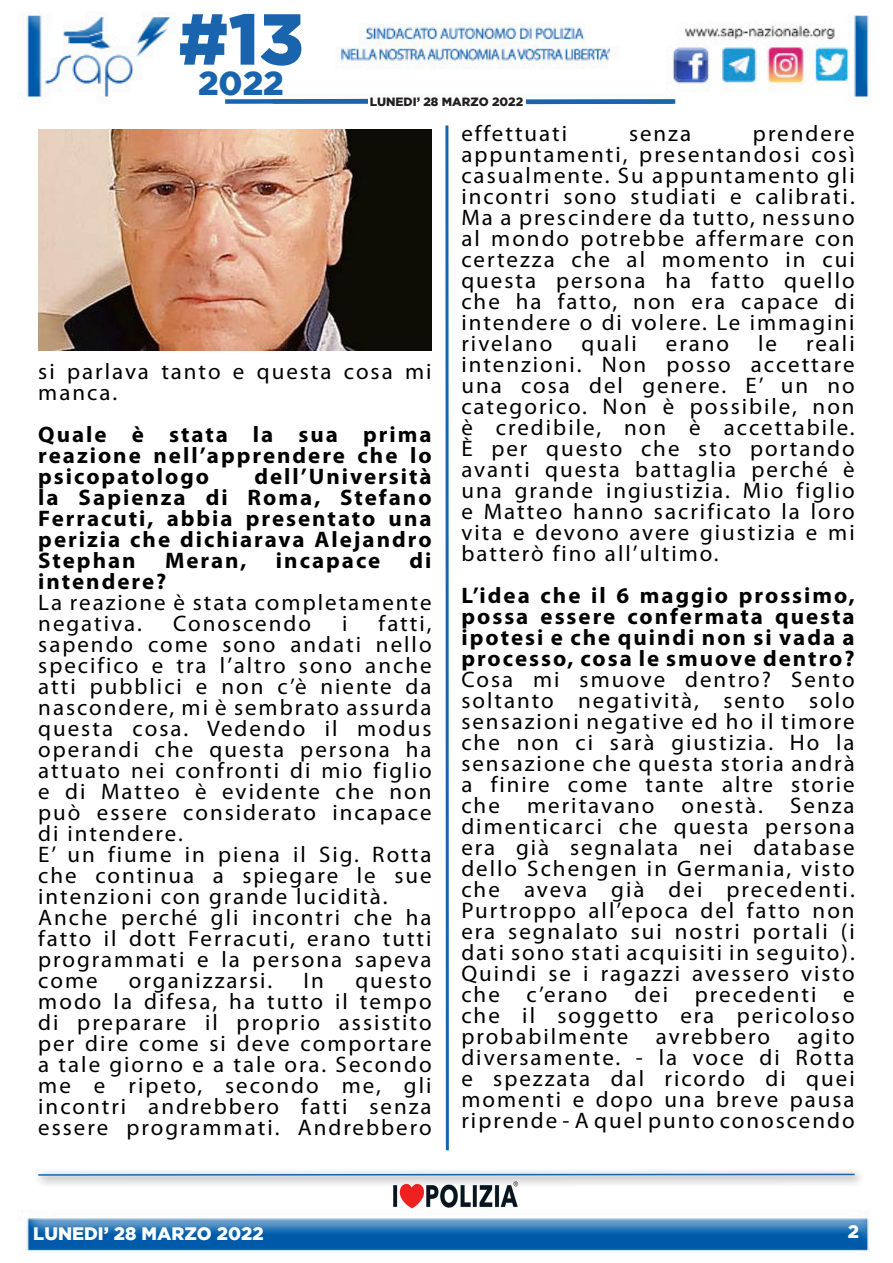
<style>
.page{position:relative;width:893px;height:1263px;background:#fff}
.page>*{position:absolute;margin:0;border:0;box-sizing:border-box;transform-origin:0 0}
.t1{font:900 72px "Gotham";color:#1964ac}
.t2{font:900 33px "Gotham";color:#1964ac}
.t3{font:22.5px/21px "Myriad Pro";letter-spacing:.085em;color:#000001;text-align:justify}
.t4{font:700 22.5px/21px "Myriad Pro";letter-spacing:.085em;color:#000001;text-align:justify}
.t5{font:900 18px "Gotham";color:#fff}
.t6{font:900 12px "Gotham";color:#231f20}
</style>
<div class="page">
<img style="left:26px;top:12px;width:844px;height:1241px">
<img style="left:393px;top:1187px;width:126px;height:22px">
<svg style="left:34px;top:1168px;width:831px;height:19px"></svg>
<svg style="left:37px;top:1173px;width:819px;height:3px;background:#7ea4c8"></svg>
<svg style="left:445px;top:125px;width:4px;height:1025px;background:#528ac0"></svg>
<div style="left:368px;top:97px;width:157px;height:9px;background:#fff"></div>
<div style="left:526px;top:99px;width:149px;height:5px;background:#1964ac"></div>
<div style="left:225px;top:99px;width:143px;height:5px;background:#1964ac"></div>
<img style="left:38px;top:130px;width:394px;height:221px">
<p class="t1" style="left:178px;top:-2px;width:127px">#13</p>
<p class="t2" style="left:198px;top:64px;width:87px">2022</p>
<p class="t6" style="left:370px;top:95px;width:155px">LUNEDI’ 28 MARZO 2022</p>
<p class="t3" style="left:38px;top:361px;width:395px">si parlava tanto e questa cosa mi manca.</p>
<p class="t4" style="left:38px;top:423px;width:395px">Quale è stata la sua prima reazione nell’apprendere che lo psicopatologo</p>
<p class="t4" style="left:38px;top:465px;width:395px;text-indent:216px">dell’Università la Sapienza di Roma, Stefano Ferracuti, abbia presentato una perizia che dichiarava Alejandro Stephan</p>
<p class="t4" style="left:165px;top:549px;width:83px">Meran,</p>
<p class="t4" style="left:276px;top:549px;width:106px">incapace</p>
<p class="t4" style="left:410px;top:549px;width:23px">di</p>
<p class="t4" style="left:38px;top:570px;width:130px">intendere?</p>
<p class="t3" style="left:38px;top:592px;width:395px">La reazione è stata completamente negativa.</p>
<p class="t3" style="left:38px;top:613px;width:395px;text-indent:340px">fatti, sapendo come sono andati nello specifico e tra l’altro sono anche atti pubblici e non c’è niente da nascondere, mi è sembrato assurda questa cosa. Vedendo il modus operandi che questa persona ha attuato nei confronti di mio figlio e di Matteo è evidente che non può essere considerato incapace di intendere.</p>
<p class="t3" style="left:38px;top:844px;width:395px">E’ un fiume in piena il Sig. Rotta che continua a spiegare le sue intenzioni con grande lucidità.</p>
<p class="t3" style="left:38px;top:907px;width:395px">Anche perché gli incontri che ha fatto il dott Ferracuti, erano tutti programmati e la persona sapeva come</p>
<p class="t3" style="left:173px;top:613px;width:139px">Conoscendo</p>
<p class="t3" style="left:342px;top:613px;width:7px">i</p>
<p class="t3" style="left:129px;top:970px;width:145px">organizzarsi.</p>
<p class="t3" style="left:304px;top:970px;width:22px">In</p>
<p class="t3" style="left:38px;top:970px;width:395px;text-indent:317px">questo modo la difesa, ha tutto il tempo di preparare il proprio assistito per dire come si deve comportare a tale giorno e a tale ora. Secondo me e ripeto, secondo me, gli incontri andrebbero fatti senza essere programmati. Andrebbero</p>
<p class="t3" style="left:461px;top:122px;width:107px">effettuati</p>
<p class="t3" style="left:629px;top:122px;width:64px">senza</p>
<p class="t3" style="left:461px;top:122px;width:395px;text-indent:292px">prendere appuntamenti, presentandosi così casualmente. Su appuntamento gli incontri sono studiati e calibrati.<br>Ma a prescindere da tutto, nessuno al mondo potrebbe affermare con certezza che al momento in cui questa persona ha fatto quello che ha fatto, non era capace di intendere o di volere. Le immagini rivelano</p>
<p class="t3" style="left:461px;top:332px;width:395px;text-indent:345px">reali intenzioni. Non posso accettare una cosa del genere. E’ un no categorico. Non è possibile, non è credibile, non è accettabile.<br>È per questo che sto portando avanti questa battaglia perché è una grande ingiustizia. Mio figlio e Matteo hanno sacrificato la loro vita e devono avere giustizia e mi batterò fino all’ultimo.</p>
<p class="t4" style="left:461px;top:584px;width:395px">L’idea che il 6 maggio prossimo, possa essere confermata questa ipotesi e che quindi non si vada a processo, cosa le smuove dentro?</p>
<p class="t3" style="left:461px;top:668px;width:395px">Cosa mi smuove dentro? Sento soltanto negatività, sento solo sensazioni negative ed ho il timore che non ci sarà giustizia. Ho la sensazione che questa storia andrà a finire come tante altre storie che meritavano onestà. Senza dimenticarci che questa persona era già segnalata nei database dello Schengen in Germania, visto che aveva già dei precedenti.<br>Purtroppo all’epoca del fatto non era segnalato sui nostri portali (i dati sono stati acquisiti in seguito).<br>Quindi se i ragazzi avessero visto che c’erano dei precedenti e che il soggetto era pericoloso probabilmente avrebbero agito diversamente. - la voce di Rotta e spezzata dal ricordo di quei momenti e dopo una breve pausa riprende - A quel punto conoscendo</p>
<p class="t3" style="left:581px;top:332px;width:57px">quali</p>
<p class="t3" style="left:666px;top:332px;width:65px">erano</p>
<p class="t3" style="left:758px;top:332px;width:20px">le</p>
<p class="t5" style="left:33px;top:1223px;width:232px">LUNEDI’ 28 MARZO 2022</p>
<p class="t5" style="left:848px;top:1221px;width:13px">2</p>
</div>
